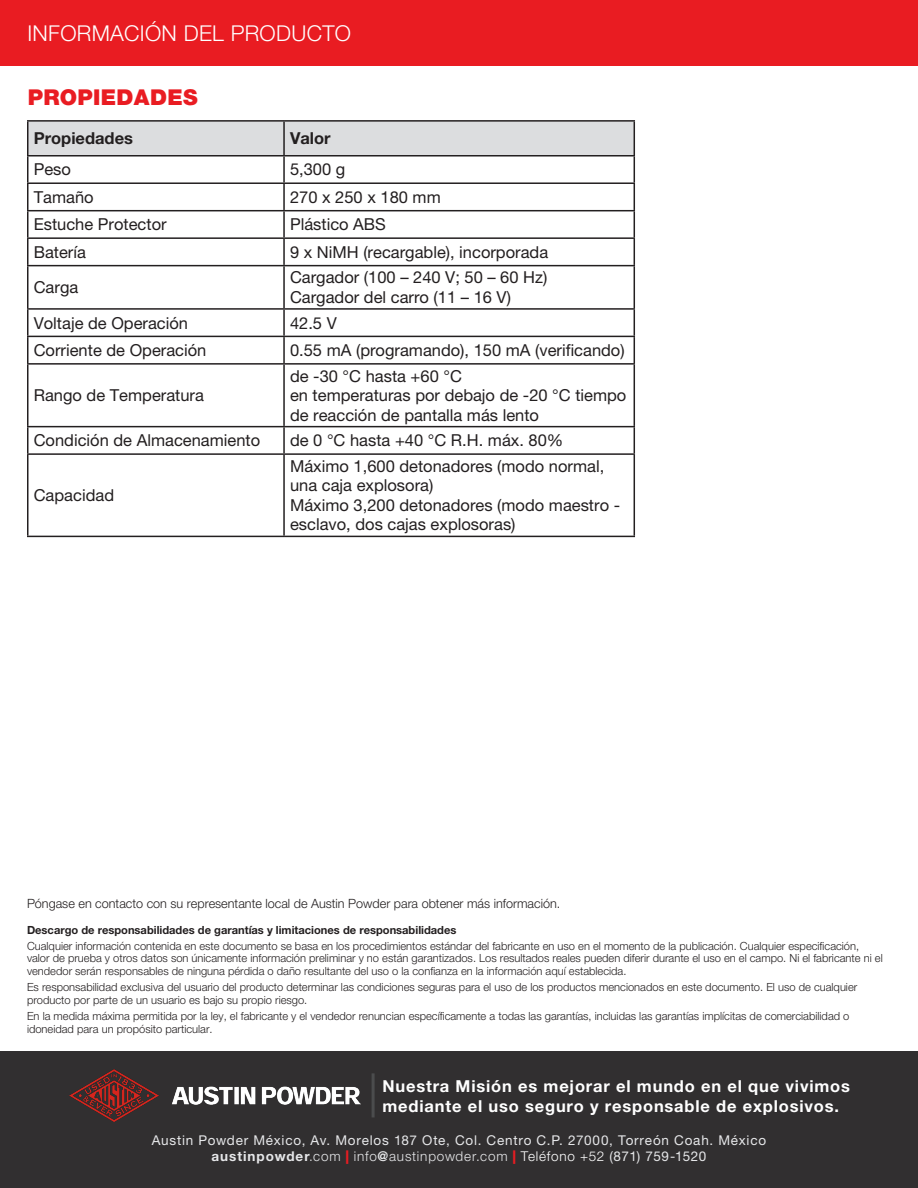
<style>
.page{position:relative;width:918px;height:1188px;background:#fff}
.page>*{position:absolute;margin:0;border:0;box-sizing:border-box;transform-origin:0 0}
.t1{font:300 21.9px "Helvetica Neue CE";letter-spacing:.015em;color:#fff}
.t2{font:900 21.9px "Helvetica Neue CE";letter-spacing:.015em;color:#e91c22}
.t3{font:16.5px/19.5px "Helvetica Neue CE";color:#231f20}
.t4{font:700 16.5px/19.8px "Helvetica Neue CE";letter-spacing:.05em;color:#fff}
.t5{font:700 16.5px "Helvetica Neue CE";color:#231f20}
.t6{font:13.5px/16.2px "Helvetica Neue CE";letter-spacing:.06em;color:#e6e7e9;text-align:center}
.t7{font:300 12.75px "Helvetica Neue CE";color:#231f20}
.t8{font:300 11.25px/12.8px "Helvetica Neue CE";color:#231f20}
.t9{font:700 11.25px "Helvetica Neue CE";color:#231f20}
.s1{font-weight:700}
.s2{font-weight:300}
.s3{font-weight:900;color:#e91c22}
.s4{font-weight:300;color:#fff}
</style>
<div class="page">
<div style="left:0;top:0;width:918px;height:66px;background:#e91c22"></div>
<hr style="left:27px;top:120px;width:257px;height:2px;background:#231f20">
<hr style="left:284px;top:120px;width:351px;height:2px;background:#231f20">
<svg style="left:27px;top:121px;width:608px;height:144px"></svg>
<hr style="left:27px;top:265px;width:257px;height:1px;background:#231f20">
<hr style="left:27px;top:266px;width:1px;height:42px;background:#231f20">
<hr style="left:284px;top:265px;width:351px;height:1px;background:#231f20">
<hr style="left:283px;top:266px;width:2px;height:42px;background:#231f20">
<hr style="left:634px;top:266px;width:1px;height:42px;background:#231f20">
<hr style="left:27px;top:308px;width:257px;height:2px;background:#231f20">
<hr style="left:284px;top:308px;width:351px;height:2px;background:#231f20">
<hr style="left:283px;top:310px;width:2px;height:26px;background:#231f20">
<hr style="left:27px;top:336px;width:257px;height:1px;background:#231f20">
<svg style="left:27px;top:310px;width:1px;height:53px"></svg>
<hr style="left:284px;top:336px;width:351px;height:1px;background:#231f20">
<hr style="left:283px;top:337px;width:2px;height:26px;background:#231f20">
<svg style="left:634px;top:310px;width:1px;height:53px"></svg>
<hr style="left:27px;top:363px;width:257px;height:2px;background:#231f20">
<hr style="left:27px;top:365px;width:1px;height:61px;background:#231f20">
<hr style="left:284px;top:363px;width:351px;height:2px;background:#231f20">
<hr style="left:283px;top:365px;width:2px;height:61px;background:#231f20">
<hr style="left:634px;top:365px;width:1px;height:61px;background:#231f20">
<hr style="left:27px;top:426px;width:257px;height:1px;background:#231f20">
<svg style="left:27px;top:427px;width:1px;height:26px"></svg>
<hr style="left:284px;top:426px;width:351px;height:1px;background:#231f20">
<hr style="left:283px;top:427px;width:2px;height:26px;background:#231f20">
<svg style="left:634px;top:427px;width:1px;height:26px"></svg>
<hr style="left:27px;top:453px;width:257px;height:2px;background:#231f20">
<hr style="left:27px;top:455px;width:1px;height:81px;background:#231f20">
<hr style="left:284px;top:453px;width:351px;height:2px;background:#231f20">
<hr style="left:283px;top:455px;width:2px;height:81px;background:#231f20">
<hr style="left:634px;top:455px;width:1px;height:81px;background:#231f20">
<hr style="left:27px;top:536px;width:257px;height:1px;background:#231f20">
<hr style="left:284px;top:536px;width:351px;height:1px;background:#231f20">
<div style="left:0;top:1051px;width:918px;height:137px;background:#312f30"></div>
<img style="left:70px;top:1069px;width:290px;height:53px">
<hr style="left:372px;top:1073px;width:3px;height:44px;background:#4b4c4d">
<p class="t1" style="left:27px;top:20px;width:325px">INFORMACIÓN DEL PRODUCTO</p>
<p class="t2" style="left:28px;top:84px;width:171px">PROPIEDADES</p>
<p class="t5" style="left:34px;top:128px;width:101px">Propiedades</p>
<p class="t5" style="left:290px;top:128px;width:42px">Valor</p>
<p class="t3" style="left:34px;top:161px;width:39px">Peso</p>
<p class="t3" style="left:290px;top:161px;width:57px">5,300 g</p>
<p class="t3" style="left:34px;top:189px;width:61px">Tamaño</p>
<p class="t3" style="left:290px;top:189px;width:152px">270 x 250 x 180 mm</p>
<p class="t3" style="left:34px;top:216px;width:134px">Estuche Protector</p>
<p class="t3" style="left:290px;top:216px;width:97px">Plástico ABS</p>
<p class="t3" style="left:34px;top:244px;width:54px">Batería</p>
<p class="t3" style="left:290px;top:244px;width:260px">9 x NiMH (recargable), incorporada</p>
<p class="t3" style="left:34px;top:279px;width:46px">Carga</p>
<p class="t3" style="left:290px;top:269px;width:259px">Cargador (100 – 240 V; 50 – 60 Hz)<br>Cargador del carro (11 – 16 V)</p>
<p class="t3" style="left:34px;top:314px;width:156px">Voltaje de Operación</p>
<p class="t3" style="left:290px;top:314px;width:48px">42.5 V</p>
<p class="t3" style="left:34px;top:342px;width:174px">Corriente de Operación</p>
<p class="t3" style="left:290px;top:342px;width:336px">0.55 mA (programando), 150 mA (verificando)</p>
<p class="t3" style="left:34px;top:387px;width:172px">Rango de Temperatura</p>
<p class="t3" style="left:290px;top:367px;width:173px">de -30 °C hasta +60 °C</p>
<p class="t3" style="left:290px;top:387px;width:338px">en temperaturas por debajo de -20 °C tiempo de reacción de pantalla más lento</p>
<p class="t3" style="left:34px;top:432px;width:228px">Condición de Almacenamiento</p>
<p class="t3" style="left:290px;top:432px;width:275px">de 0 °C hasta +40 °C R.H. máx. 80%</p>
<p class="t3" style="left:34px;top:487px;width:82px">Capacidad</p>
<p class="t3" style="left:290px;top:458px;width:316px">Máximo 1,600 detonadores (modo normal, una caja explosora)</p>
<p class="t3" style="left:290px;top:497px;width:332px">Máximo 3,200 detonadores (modo maestro - esclavo, dos cajas explosoras)</p>
<p class="t7" style="left:27px;top:896px;width:535px">Póngase en contacto con su representante local de Austin Powder para obtener más información.</p>
<p class="t9" style="left:27px;top:923px;width:431px">Descargo de responsabilidades de garantías y limitaciones de responsabilidades</p>
<p class="t8" style="left:27px;top:940px;width:857px">Cualquier información contenida en este documento se basa en los procedimientos estándar del fabricante en uso en el momento de la publicación. Cualquier especificación, valor de prueba y otros datos son únicamente información preliminar y no están garantizados. Los resultados reales pueden diferir durante el uso en el campo. Ni el fabricante ni el vendedor serán responsables de ninguna pérdida o daño resultante del uso o la confianza en la información aquí establecida.</p>
<p class="t8" style="left:27px;top:982px;width:832px">Es responsabilidad exclusiva del usuario del producto determinar las condiciones seguras para el uso de los productos mencionados en este documento. El uso de cualquier producto por parte de un usuario es bajo su propio riesgo.</p>
<p class="t8" style="left:27px;top:1010px;width:824px">En la medida máxima permitida por la ley, el fabricante y el vendedor renuncian específicamente a todas las garantías, incluidas las garantías implícitas de comerciabilidad o idoneidad para un propósito particular.</p>
<p class="t4" style="left:382px;top:1078px;width:469px">Nuestra Misión es mejorar el mundo en el que vivimos mediante el uso seguro y responsable de explosivos.</p>
<p class="t6" style="left:152px;top:1133px;width:616px">Austin Powder México, Av. Morelos 187 Ote, Col. Centro C.P. 27000, Torreón Coah. México <span class="s1">austinpowder</span><span class="s2">.com</span> <span class="s3">|</span> <span class="s2">info</span><span class="s1">@</span><span class="s2">austinpowder.com</span> <span class="s3">|</span> <span class="s4">Teléfono +52</span> (871) 759-1520</p>
</div>
